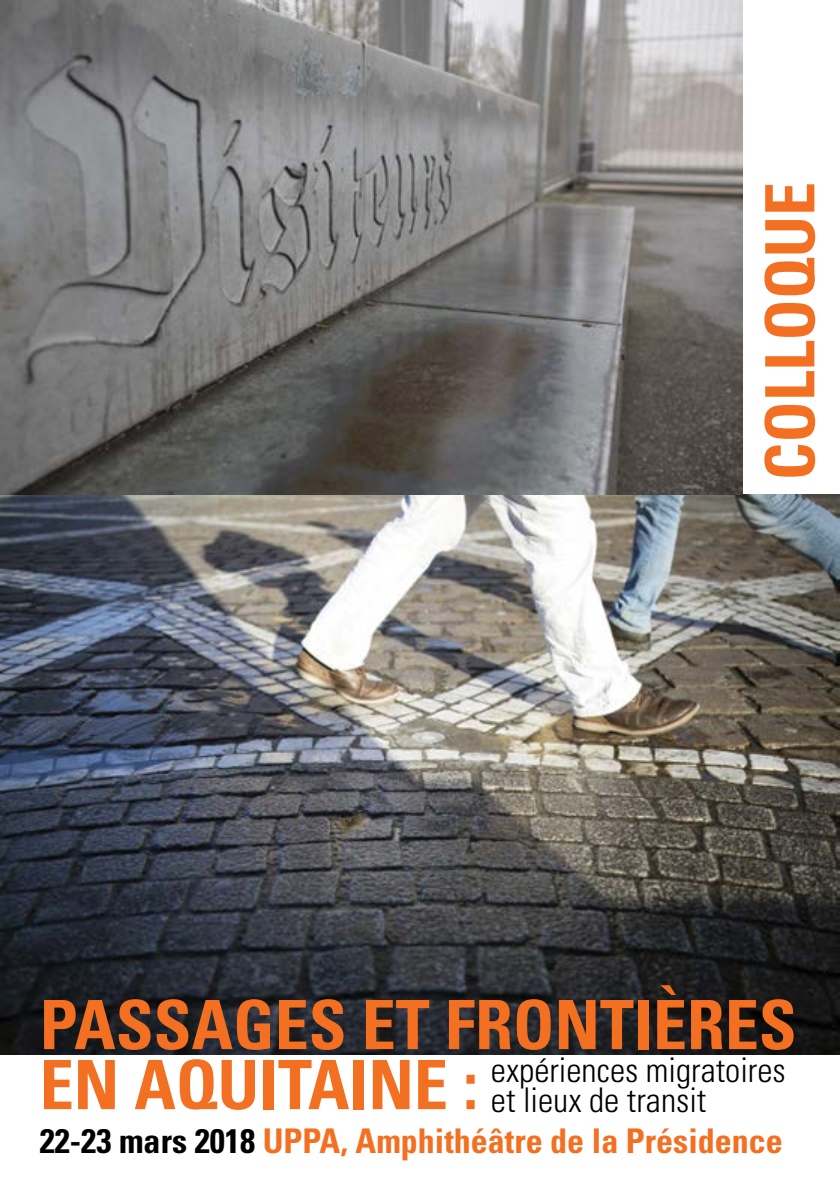
<style>
.page{position:relative;width:840px;height:1191px;background:#fff}
.page>*{position:absolute;margin:0;border:0;box-sizing:border-box;transform-origin:0 0}
.t1{font:700 condensed 68px/60px "Univers";color:#f36f21}
.t2{font:700 condensed 34px "Univers";color:#f36f21}
.t3{font:300 condensed 34px/30px "Univers";color:#000}
.s1{color:#000}
</style>
<div class="page">
<img style="left:0;top:495px;width:839px;height:559px">
<img style="left:0;top:0;width:742px;height:495px">
<h1 class="t1" style="left:759px;top:480px;width:300px;rotate:-90deg">COLLOQUE</h1>
<h1 class="t1" style="left:40px;top:994px;width:758px">PASSAGES ET FRONTIÈRES<br>EN AQUITAINE :</h1>
<p class="t2" style="left:40px;top:1120px;width:744px"><span class="s1">22-23 mars 2018</span> UPPA, Amphithéâtre de la Présidence</p>
<p class="t3" style="left:490px;top:1054px;width:296px">expériences migratoires et lieux de transit</p>
</div>
